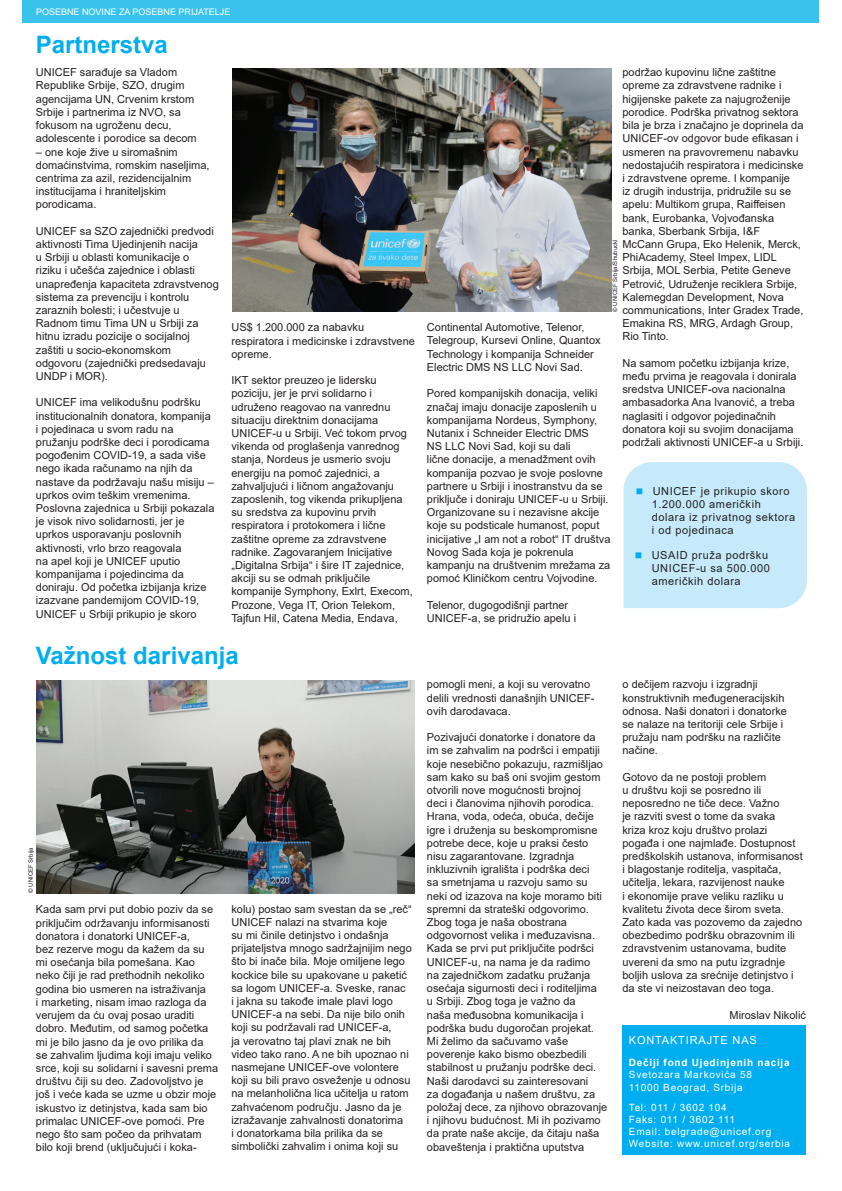
<style>
.page{position:relative;width:842px;height:1191px;background:#fff}
.page>*{position:absolute;margin:0;border:0;box-sizing:border-box;transform-origin:0 0}
.t1{font:700 24px "Arial";color:#00aeef}
.t2{font:11px/13.2px "Arial";color:#231f20}
.t3{font:11px/13.2px "Arial";letter-spacing:.05em;color:#231f20}
.t4{font:11px "Arial";letter-spacing:.075em;color:#fff}
.t5{font:10px/12px "Arial";letter-spacing:.075em;color:#fff}
.t6{font:700 10px "Arial";letter-spacing:.075em;color:#fff}
.t7{font:9px "Arial";color:#fff}
.t8{font:6px "Arial";color:#231f20}
</style>
<div class="page">
<div style="left:23px;top:0;width:796px;height:23px;background:#39c3ec"></div>
<div style="left:622px;top:1025px;width:184px;height:130px;background:#00aeef"></div>
<img style="left:232px;top:68px;width:379px;height:244px">
<img style="left:36px;top:680px;width:379px;height:213px">
<div style="left:623px;top:462px;width:184px;height:146px;background:#c6eafa"></div>
<p class="t7" style="left:36px;top:6px;width:196px">POSEBNE NOVINE ZA POSEBNE PRIJATELJE</p>
<h1 class="t1" style="left:36px;top:28px;width:134px">Partnerstva</h1>
<p class="t2" style="left:36px;top:66px;width:162px">UNICEF sarađuje sa Vladom<br>Republike Srbije, SZO, drugim agencijama UN, Crvenim krstom<br>Srbije i partnerima iz NVO, sa fokusom na ugroženu decu, adolescente i porodice sa decom</p>
<p class="t2" style="left:36px;top:145px;width:175px">– one koje žive u siromašnim domaćinstvima, romskim naseljima, centrima za azil, rezidencijalnim institucijama i hraniteljskim porodicama.</p>
<p class="t2" style="left:36px;top:224px;width:184px">UNICEF sa SZO zajednički predvodi aktivnosti Tima Ujedinjenih nacija<br>u Srbiji u oblasti komunikacije o<br>riziku i učešća zajednice i oblasti unapređenja kapaciteta zdravstvenog sistema za prevenciju i kontrolu zaraznih bolesti; i učestvuje u<br>Radnom timu Tima UN u Srbiji za hitnu izradu pozicije o socijalnoj zaštiti u socio-ekonomskom odgovoru (zajednički predsedavaju<br>UNDP i MOR).</p>
<p class="t2" style="left:36px;top:396px;width:180px">UNICEF ima velikodušnu podršku institucionalnih donatora, kompanija i pojedinaca u svom radu na pružanju podrške deci i porodicama pogođenim COVID-19, a sada više nego ikada računamo na njih da nastave da podržavaju našu misiju – uprkos ovim teškim vremenima.<br>Poslovna zajednica u Srbiji pokazala je visok nivo solidarnosti, jer je uprkos usporavanju poslovnih aktivnosti, vrlo brzo reagovala<br>na apel koji je UNICEF uputio kompanijama i pojedincima da doniraju. Od početka izbijanja krize izazvane pandemijom COVID-19,<br>UNICEF u Srbiji prikupio je skoro</p>
<p class="t2" style="left:231px;top:321px;width:185px">US$ 1.200.000 za nabavku respiratora i medicinske i zdravstvene opreme.</p>
<p class="t2" style="left:231px;top:374px;width:183px">IKT sektor preuzeo je lidersku poziciju, jer je prvi solidarno i udruženo reagovao na vanrednu situaciju direktnim donacijama UNICEF-u u Srbiji. Već tokom prvog vikenda od proglašenja vanrednog stanja, Nordeus je usmerio svoju energiju na pomoć zajednici, a zahvaljujući i ličnom angažovanju zaposlenih, tog vikenda prikupljena su sredstva za kupovinu prvih respiratora i protokomera i lične zaštitne opreme za zdravstvene radnike. Zagovaranjem Inicijative „Digitalna Srbija“ i šire IT zajednice, akciji su se odmah priključile kompanije Symphony, Exlrt, Execom, Prozone, Vega IT, Orion Telekom, Tajfun Hil, Catena Media, Endava,</p>
<h1 class="t1" style="left:36px;top:639px;width:204px">Važnost darivanja</h1>
<p class="t8" style="left:26px;top:892px;width:47px;rotate:-90deg">© UNICEF Srbija</p>
<p class="t2" style="left:36px;top:903px;width:184px">Kada sam prvi put dobio poziv da se priključim održavanju informisanosti donatora i donatorki UNICEF-a,<br>bez rezerve mogu da kažem da su mi osećanja bila pomešana. Kao neko čiji je rad prethodnih nekoliko godina bio usmeren na istraživanja<br>i marketing, nisam imao razloga da verujem da ću ovaj posao uraditi dobro. Međutim, od samog početka mi je bilo jasno da je ovo prilika da<br>se zahvalim ljudima koji imaju veliko srce, koji su solidarni i savesni prema društvu čiji su deo. Zadovoljstvo je još i veće kada se uzme u obzir moje iskustvo iz detinjstva, kada sam bio primalac UNICEF-ove pomoći. Pre nego što sam počeo da prihvatam bilo koji brend (uključujući i koka-</p>
<p class="t2" style="left:231px;top:902px;width:182px">kolu) postao sam svestan da se „reč“ UNICEF nalazi na stvarima koje<br>su mi činile detinjstvo i ondašnja prijateljstva mnogo sadržajnijim nego što bi inače bila. Moje omiljene lego kockice bile su upakovane u paketić sa logom UNICEF-a. Sveske, ranac<br>i jakna su takođe imale plavi logo UNICEF-a na sebi. Da nije bilo onih koji su podržavali rad UNICEF-a,<br>ja verovatno taj plavi znak ne bih video tako rano. A ne bih upoznao ni nasmejane UNICEF-ove volontere koji su bili pravo osveženje u odnosu na melanholična lica učitelja u ratom zahvaćenom području. Jasno da je izražavanje zahvalnosti donatorima<br>i donatorkama bila prilika da se simbolički zahvalim i onima koji su</p>
<p class="t2" style="left:622px;top:66px;width:182px">podržao kupovinu lične zaštitne opreme za zdravstvene radnike i higijenske pakete za najugroženije porodice. Podrška privatnog sektora bila je brza i značajno je doprinela da UNICEF-ov odgovor bude efikasan i usmeren na pravovremenu nabavku nedostajućih respiratora i medicinske i zdravstvene opreme. I kompanije<br>iz drugih industrija, pridružile su se apelu: Multikom grupa, Raiffeisen bank, Eurobanka, Vojvođanska banka, Sberbank Srbija, I&amp;F McCann Grupa, Eko Helenik, Merck, PhiAcademy, Steel Impex, LIDL Srbija, MOL Serbia, Petite Geneve Petrović, Udruženje reciklera Srbije, Kalemegdan Development, Nova communications, Inter Gradex Trade, Emakina RS, MRG, Ardagh Group, Rio Tinto.</p>
<p class="t2" style="left:622px;top:356px;width:182px">Na samom početku izbijanja krize, među prvima je reagovala i donirala sredstva UNICEF-ova nacionalna ambasadorka Ana Ivanović, a treba naglasiti i odgovor pojedinačnih donatora koji su svojim donacijama podržali aktivnosti UNICEF-a u Srbiji.</p>
<p class="t8" style="left:611px;top:311px;width:73px;rotate:-90deg">© UNICEF Srbija/Shubuckl</p>
<p class="t2" style="left:427px;top:321px;width:175px">Continental Automotive, Telenor, Telegroup, Kursevi Online, Quantox Technology i kompanija Schneider Electric DMS NS LLC Novi Sad.</p>
<p class="t2" style="left:427px;top:387px;width:185px">Pored kompanijskih donacija, veliki značaj imaju donacije zaposlenih u kompanijama Nordeus, Symphony, Nutanix i Schneider Electric DMS<br>NS LLC Novi Sad, koji su dali<br>lične donacije, a menadžment ovih kompanija pozvao je svoje poslovne partnere u Srbiji i inostranstvu da se priključe i doniraju UNICEF-u u Srbiji.<br>Organizovane su i nezavisne akcije koje su podsticale humanost, poput inicijative „I am not a robot“ IT društva Novog Sada koja je pokrenula kampanju na društvenim mrežama za pomoć Kliničkom centru Vojvodine.</p>
<p class="t2" style="left:427px;top:598px;width:151px">Telenor, dugogodišnji partner<br>UNICEF-a, se pridružio apelu i</p>
<p class="t3" style="left:652px;top:484px;width:145px">UNICEF je prikupio skoro<br>1.200.000 američkih dolara iz privatnog sektora i od pojedinaca</p>
<p class="t3" style="left:652px;top:548px;width:120px">USAID pruža podršku<br>UNICEF-u sa 500.000 američkih dolara</p>
<p class="t2" style="left:427px;top:678px;width:169px">pomogli meni, a koji su verovatno delili vrednosti današnjih UNICEF&shy;ovih darodavaca.</p>
<p class="t2" style="left:427px;top:730px;width:182px">Pozivajući donatorke i donatore da im se zahvalim na podršci i empatiji koje nesebično pokazuju, razmišljao sam kako su baš oni svojim gestom otvorili nove mogućnosti brojnoj<br>deci i članovima njihovih porodica.<br>Hrana, voda, odeća, obuća, dečije igre i druženja su beskompromisne potrebe dece, koje u praksi često nisu zagarantovane. Izgradnja inkluzivnih igrališta i podrška deci<br>sa smetnjama u razvoju samo su neki od izazova na koje moramo biti spremni da strateški odgovorimo.<br>Zbog toga je naša obostrana odgovornost velika i međuzavisna.<br>Kada se prvi put priključite podršci UNICEF-u, na nama je da radimo<br>na zajedničkom zadatku pružanja osećaja sigurnosti deci i roditeljima<br>u Srbiji. Zbog toga je važno da<br>naša međusobna komunikacija i podrška budu dugoročan projekat.<br>Mi želimo da sačuvamo vaše poverenje kako bismo obezbedili stabilnost u pružanju podrške deci.<br>Naši darodavci su zainteresovani<br>za događanja u našem društvu, za položaj dece, za njihovo obrazovanje i njihovu budućnost. Mi ih pozivamo da prate naše akcije, da čitaju naša obaveštenja i praktična uputstva</p>
<p class="t2" style="left:622px;top:678px;width:166px">o dečijem razvoju i izgradnji konstruktivnih međugeneracijskih odnosa. Naši donatori i donatorke se nalaze na teritoriji cele Srbije i pružaju nam podršku na različite načine.</p>
<p class="t2" style="left:622px;top:770px;width:182px">Gotovo da ne postoji problem<br>u društvu koji se posredno ili neposredno ne tiče dece. Važno<br>je razviti svest o tome da svaka<br>kriza kroz koju društvo prolazi pogađa i one najmlađe. Dostupnost predškolskih ustanova, informisanost i blagostanje roditelja, vaspitača, učitelja, lekara, razvijenost nauke<br>i ekonomije prave veliku razliku u kvalitetu života dece širom sveta.<br>Zato kada vas pozovemo da zajedno obezbedimo podršku obrazovnim ili zdravstvenim ustanovama, budite uvereni da smo na putu izgradnje boljih uslova za srećnije detinjstvo i da ste vi neizostavan deo toga.</p>
<p class="t2" style="left:729px;top:1008px;width:78px">Miroslav Nikolić</p>
<p class="t4" style="left:629px;top:1032px;width:129px">KONTAKTIRAJTE NAS</p>
<p class="t6" style="left:629px;top:1055px;width:162px">Dečiji fond Ujedinjenih nacija</p>
<p class="t5" style="left:629px;top:1067px;width:125px;line-height:13.2px">Svetozara Markovića 58<br>11000 Beograd, Srbija</p>
<p class="t5" style="left:629px;top:1101px;width:163px">Tel: 011 / 3602 104<br>Faks: 011 / 3602 111<br>Email: belgrade@unicef.org<br>Website: www.unicef.org/serbia</p>
</div>
